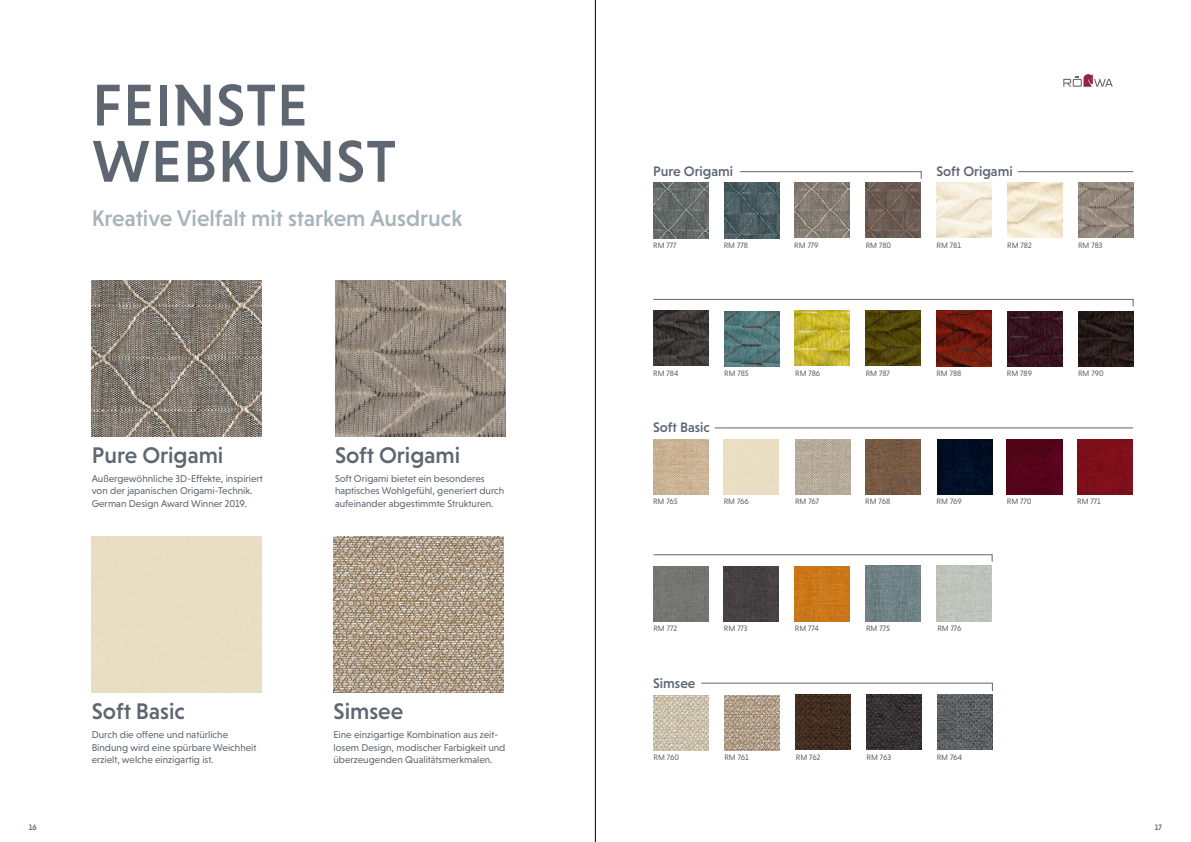
<style>
.page{position:relative;width:1191px;height:842px;background:#fff}
.page>*{position:absolute;margin:0;border:0;box-sizing:border-box;transform-origin:0 0}
.t1{font:500 60px/56.2px "Niveau Grotesk";letter-spacing:.015em;color:#5e6671}
.t2{font:500 23px "Niveau Grotesk";color:#5e6671}
.t3{font:500 23px "Niveau Grotesk";color:#a7b4ba}
.t4{font:500 14px "Niveau Grotesk";color:#5e6671}
.t5{font:10px/12.5px "Niveau Grotesk";color:#5e6671}
.t6{font:8px "Niveau Grotesk";color:#5e6671}
.t7{font:500 8px "Niveau Grotesk";color:#5e6671}
</style>
<div class="page">
<img style="left:92px;top:281px;width:170px;height:156px">
<img style="left:335px;top:281px;width:170px;height:156px">
<img style="left:333px;top:537px;width:170px;height:156px">
<img style="left:1078px;top:439px;width:55px;height:55px">
<img style="left:1007px;top:311px;width:55px;height:55px">
<img style="left:1078px;top:311px;width:55px;height:55px">
<img style="left:795px;top:439px;width:55px;height:55px">
<img style="left:865px;top:439px;width:56px;height:55px">
<img style="left:865px;top:566px;width:56px;height:55px">
<img style="left:795px;top:566px;width:55px;height:55px">
<img style="left:653px;top:439px;width:55px;height:55px">
<img style="left:866px;top:695px;width:55px;height:55px">
<img style="left:937px;top:695px;width:55px;height:55px">
<img style="left:795px;top:695px;width:55px;height:55px">
<img style="left:724px;top:695px;width:55px;height:55px">
<img style="left:653px;top:695px;width:55px;height:55px">
<img style="left:653px;top:183px;width:55px;height:55px">
<img style="left:936px;top:311px;width:55px;height:55px">
<img style="left:724px;top:183px;width:55px;height:55px">
<img style="left:865px;top:183px;width:55px;height:55px">
<img style="left:795px;top:183px;width:55px;height:55px">
<img style="left:723px;top:566px;width:55px;height:55px">
<img style="left:653px;top:566px;width:55px;height:55px">
<img style="left:937px;top:566px;width:55px;height:55px">
<img style="left:1007px;top:439px;width:55px;height:55px">
<img style="left:937px;top:439px;width:55px;height:55px">
<img style="left:1007px;top:183px;width:55px;height:55px">
<img style="left:936px;top:183px;width:55px;height:55px">
<img style="left:1078px;top:183px;width:55px;height:55px">
<img style="left:724px;top:311px;width:55px;height:55px">
<img style="left:865px;top:311px;width:55px;height:55px">
<img style="left:795px;top:311px;width:55px;height:55px">
<svg style="left:739px;top:171px;width:182px;height:8px"></svg>
<hr style="left:714px;top:428px;width:419px;height:1px;background:#5e6671">
<svg style="left:701px;top:683px;width:292px;height:8px"></svg>
<svg style="left:653px;top:554px;width:339px;height:8px"></svg>
<hr style="left:1017px;top:171px;width:116px;height:1px;background:#5e6671">
<svg style="left:653px;top:299px;width:480px;height:8px"></svg>
<img style="left:653px;top:311px;width:55px;height:55px">
<hr style="left:595px;top:0;width:1px;height:842px;background:#000">
<svg style="left:1063px;top:74px;width:49px;height:13px"></svg>
<h1 class="t1" style="left:92px;top:76px;width:305px">FEINSTE<br>WEBKUNST</h1>
<h2 class="t3" style="left:92px;top:205px;width:372px">Kreative Vielfalt mit starkem Ausdruck</h2>
<h2 class="t2" style="left:92px;top:442px;width:133px">Pure Origami</h2>
<p class="t5" style="left:92px;top:472px;width:173px">Außergewöhnliche 3D-Effekte, inspiriert von der japanischen Origami-Technik.<br>German Design Award Winner 2019.</p>
<h2 class="t2" style="left:335px;top:442px;width:127px">Soft Origami</h2>
<p class="t5" style="left:335px;top:472px;width:171px">Soft Origami bietet ein besonderes haptisches Wohlgefühl, generiert durch aufeinander abgestimmte Strukturen.</p>
<p class="t7" style="left:29px;top:823px;width:10px">16</p>
<h2 class="t2" style="left:92px;top:698px;width:95px">Soft Basic</h2>
<p class="t5" style="left:92px;top:728px;width:166px">Durch die offene und natürliche<br>Bindung wird eine spürbare Weichheit erzielt, welche einzigartig ist.</p>
<h2 class="t2" style="left:333px;top:698px;width:71px">Simsee</h2>
<p class="t5" style="left:333px;top:728px;width:173px">Eine einzigartige Kombination aus zeit&shy;losem Design, modischer Farbigkeit und überzeugenden Qualitätsmerkmalen.</p>
<h3 class="t4" style="left:653px;top:163px;width:82px">Pure Origami</h3>
<h3 class="t4" style="left:936px;top:163px;width:78px">Soft Origami</h3>
<p class="t6" style="left:653px;top:241px;width:25px">RM 777</p>
<p class="t6" style="left:723px;top:241px;width:26px">RM 778</p>
<p class="t6" style="left:794px;top:241px;width:26px">RM 779</p>
<p class="t6" style="left:865px;top:241px;width:27px">RM 780</p>
<p class="t6" style="left:936px;top:241px;width:26px">RM 781</p>
<p class="t6" style="left:1078px;top:241px;width:26px">RM 783</p>
<p class="t6" style="left:1007px;top:241px;width:26px">RM 782</p>
<p class="t6" style="left:653px;top:369px;width:27px">RM 784</p>
<p class="t6" style="left:795px;top:369px;width:27px">RM 786</p>
<p class="t6" style="left:936px;top:369px;width:27px">RM 788</p>
<p class="t6" style="left:724px;top:369px;width:26px">RM 785</p>
<p class="t6" style="left:865px;top:369px;width:26px">RM 787</p>
<p class="t6" style="left:1007px;top:369px;width:27px">RM 789</p>
<p class="t6" style="left:1078px;top:369px;width:27px">RM 790</p>
<h3 class="t4" style="left:653px;top:419px;width:58px">Soft Basic</h3>
<p class="t6" style="left:653px;top:497px;width:26px">RM 765</p>
<p class="t6" style="left:723px;top:497px;width:27px">RM 766</p>
<p class="t6" style="left:795px;top:497px;width:26px">RM 767</p>
<p class="t6" style="left:865px;top:497px;width:27px">RM 768</p>
<p class="t6" style="left:936px;top:497px;width:27px">RM 769</p>
<p class="t6" style="left:1007px;top:497px;width:26px">RM 770</p>
<p class="t6" style="left:1077px;top:497px;width:25px">RM 771</p>
<p class="t6" style="left:653px;top:624px;width:25px">RM 772</p>
<p class="t6" style="left:724px;top:624px;width:25px">RM 773</p>
<h3 class="t4" style="left:653px;top:675px;width:44px">Simsee</h3>
<p class="t6" style="left:653px;top:753px;width:27px">RM 760</p>
<p class="t6" style="left:724px;top:753px;width:26px">RM 761</p>
<p class="t6" style="left:795px;top:624px;width:26px">RM 774</p>
<p class="t6" style="left:796px;top:753px;width:26px">RM 762</p>
<p class="t6" style="left:866px;top:624px;width:25px">RM 775</p>
<p class="t6" style="left:937px;top:624px;width:26px">RM 776</p>
<p class="t6" style="left:866px;top:753px;width:26px">RM 763</p>
<p class="t6" style="left:936px;top:753px;width:27px">RM 764</p>
<p class="t7" style="left:1154px;top:823px;width:9px">17</p>
</div>
